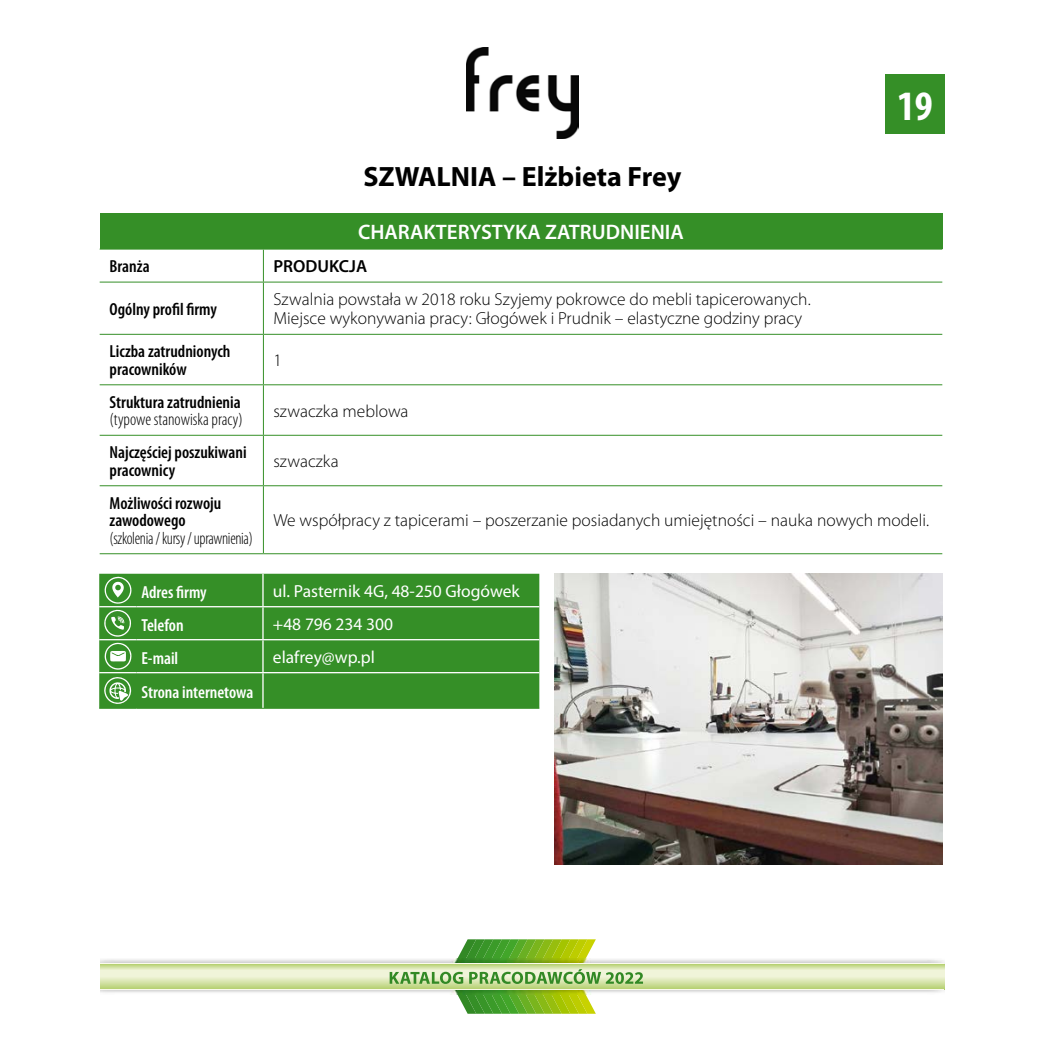
<style>
.page{position:relative;width:1042px;height:1042px;background:#fff}
.page>*{position:absolute;margin:0;border:0;box-sizing:border-box;transform-origin:0 0}
.t1{font:700 condensed 42px "Myriad Pro";color:#fff}
.t2{font:700 28px "Myriad Pro";color:#000}
.t3{font:600 21px "Myriad Pro";color:#fff}
.t4{font:300 17.5px/19.2px "Myriad Pro";color:#000}
.t5{font:600 condensed 17.5px/17.5px "Myriad Pro";color:#000}
.t6{font:17.5px "Myriad Pro";color:#fff}
.t7{font:600 condensed 17.5px "Myriad Pro";color:#fff}
.t8{font:300 condensed 17.5px "Myriad Pro";letter-spacing:-.02em;color:#000;scale:.95 1}
.t9{font:300 condensed 17.5px "Myriad Pro";color:#000}
.t10{font:600 17.5px "Myriad Pro";color:#000}
</style>
<div class="page">
<svg style="left:101px;top:964px;width:843px;height:25px;background:#d9e6b1"></svg>
<hr style="left:101px;top:963px;width:843px;height:1px;background:#fafaec">
<hr style="left:101px;top:989px;width:843px;height:1px;background:#fafaec">
<svg style="left:390px;top:939px;width:253px;height:75px"></svg>
<div style="left:885px;top:74px;width:59px;height:60px;background:#358f27"></div>
<div style="left:100px;top:213px;width:842px;height:36px;background:#358f27"></div>
<hr style="left:100px;top:249px;width:163px;height:1px;background:#358f27">
<hr style="left:263px;top:249px;width:679px;height:1px;background:#358f27">
<hr style="left:263px;top:249px;width:1px;height:33px;background:#358f27">
<hr style="left:100px;top:282px;width:163px;height:1px;background:#358f27">
<hr style="left:263px;top:282px;width:679px;height:1px;background:#358f27">
<hr style="left:263px;top:282px;width:1px;height:52px;background:#358f27">
<hr style="left:100px;top:334px;width:163px;height:1px;background:#358f27">
<hr style="left:263px;top:334px;width:679px;height:1px;background:#358f27">
<hr style="left:263px;top:335px;width:1px;height:49px;background:#358f27">
<hr style="left:100px;top:384px;width:163px;height:1px;background:#358f27">
<hr style="left:263px;top:384px;width:679px;height:1px;background:#358f27">
<hr style="left:263px;top:385px;width:1px;height:50px;background:#358f27">
<hr style="left:100px;top:435px;width:163px;height:1px;background:#358f27">
<hr style="left:263px;top:435px;width:679px;height:1px;background:#358f27">
<hr style="left:263px;top:436px;width:1px;height:49px;background:#358f27">
<hr style="left:100px;top:485px;width:163px;height:1px;background:#358f27">
<hr style="left:263px;top:485px;width:679px;height:1px;background:#358f27">
<hr style="left:263px;top:486px;width:1px;height:67px;background:#358f27">
<hr style="left:100px;top:553px;width:163px;height:1px;background:#358f27">
<hr style="left:263px;top:553px;width:679px;height:1px;background:#358f27">
<div style="left:99px;top:574px;width:440px;height:134px;background:#358f27"></div>
<hr style="left:99px;top:708px;width:37px;height:1px;background:#358f27">
<hr style="left:136px;top:708px;width:127px;height:1px;background:#358f27">
<hr style="left:263px;top:708px;width:276px;height:1px;background:#358f27">
<hr style="left:262px;top:574px;width:2px;height:32px;background:#fff">
<hr style="left:99px;top:606px;width:37px;height:1px;background:#fff">
<hr style="left:136px;top:606px;width:127px;height:1px;background:#fff">
<hr style="left:263px;top:606px;width:276px;height:1px;background:#fff">
<hr style="left:262px;top:607px;width:2px;height:32px;background:#fff">
<hr style="left:99px;top:639px;width:37px;height:1px;background:#fff">
<hr style="left:136px;top:639px;width:127px;height:1px;background:#fff">
<hr style="left:263px;top:639px;width:276px;height:1px;background:#fff">
<hr style="left:262px;top:640px;width:2px;height:32px;background:#fff">
<hr style="left:99px;top:672px;width:37px;height:1px;background:#fff">
<hr style="left:136px;top:672px;width:127px;height:1px;background:#fff">
<hr style="left:263px;top:672px;width:276px;height:1px;background:#fff">
<hr style="left:262px;top:673px;width:2px;height:35px;background:#fff">
<svg style="left:104px;top:576px;width:28px;height:94px;background:#6bac60"></svg>
<svg style="left:104px;top:676px;width:27px;height:28px"></svg>
<img style="left:554px;top:574px;width:388px;height:291px">
<img style="left:466px;top:47px;width:112px;height:91px">
<h2 class="t2" style="left:363px;top:158px;width:319px">SZWALNIA – Elżbieta Frey</h2>
<p class="t3" style="left:358px;top:219px;width:327px">CHARAKTERYSTYKA ZATRUDNIENIA</p>
<p class="t5" style="left:110px;top:258px;width:42px">Branża</p>
<p class="t10" style="left:273px;top:255px;width:95px">PRODUKCJA</p>
<p class="t5" style="left:110px;top:300px;width:109px">Ogólny profil firmy</p>
<p class="t4" style="left:273px;top:289px;width:539px">Szwalnia powstała w 2018 roku Szyjemy pokrowce do mebli tapicerowanych.<br>Miejsce wykonywania pracy: Głogówek i Prudnik – elastyczne godziny pracy</p>
<p class="t5" style="left:110px;top:343px;width:122px">Liczba zatrudnionych pracowników</p>
<p class="t4" style="left:273px;top:350px;width:10px">1</p>
<p class="t5" style="left:110px;top:394px;width:133px">Struktura zatrudnienia</p>
<p class="t9" style="left:110px;top:409px;width:135px">(typowe stanowiska pracy)</p>
<p class="t4" style="left:273px;top:401px;width:137px">szwaczka meblowa</p>
<h1 class="t1" style="left:897px;top:80px;width:37px">19</h1>
<p class="t5" style="left:110px;top:444px;width:138px">Najczęściej poszukiwani pracownicy</p>
<p class="t4" style="left:273px;top:451px;width:67px">szwaczka</p>
<p class="t5" style="left:110px;top:494px;width:113px">Możliwości rozwoju zawodowego</p>
<p class="t8" style="left:110px;top:528px;width:152px">(szkolenia / kursy / uprawnienia)</p>
<p class="t4" style="left:273px;top:511px;width:657px">We współpracy z tapicerami – poszerzanie posiadanych umiejętności – nauka nowych modeli.</p>
<p class="t7" style="left:141px;top:582px;width:67px">Adres firmy</p>
<p class="t6" style="left:273px;top:580px;width:248px">ul. Pasternik 4G, 48-250 Głogówek</p>
<p class="t7" style="left:141px;top:615px;width:44px">Telefon</p>
<p class="t6" style="left:273px;top:613px;width:122px">+48 796 234 300</p>
<p class="t7" style="left:141px;top:648px;width:38px">E-mail</p>
<p class="t6" style="left:273px;top:646px;width:104px">elafrey@wp.pl</p>
<p class="t7" style="left:141px;top:683px;width:113px">Strona internetowa</p>
</div>
